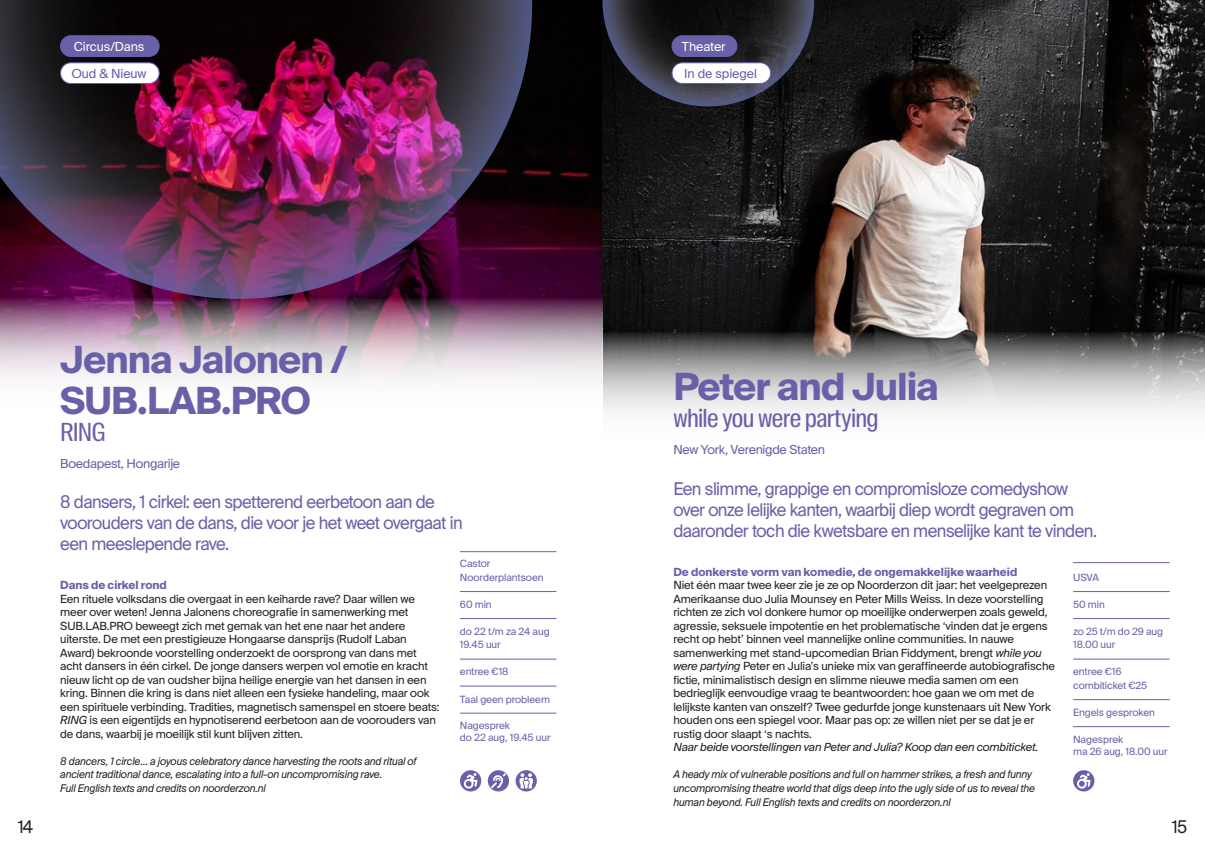
<style>
.page{position:relative;width:1205px;height:851px;background:#fff}
.page>*{position:absolute;margin:0;border:0;box-sizing:border-box;transform-origin:0 0}
.Titel_Fullpage{font:700 37.5px "Noorderzon";letter-spacing:-.025em;color:#6860a8}
.Ondertitel_Fullpage{font:condensed 25px "Noorderzon";letter-spacing:-.025em;color:#6860a8}
.Introtekst{font:17.5px/21px "Noorderzon";letter-spacing:-.035em;color:#6860a8;scale:.95 1}
.t1{font:17.5px "Noorderzon";color:#231f20;scale:.95 1}
.Afkomst{font:12.5px "Noorderzon";letter-spacing:-.02em;color:#6860a8}
.t2{font:12.5px "Noorderzon";letter-spacing:-.005em;color:#fff}
.Broodtekst{font:11.25px/13.5px "Noorderzon";letter-spacing:-.01em;color:#231f20}
.Broodtekst-2{font:italic 11.25px "Noorderzon";letter-spacing:-.01em;color:#231f20}
.Afkomst-2{font:700 11.25px "Noorderzon";color:#6860a8}
.kopje{font:700 11.25px "Noorderzon";color:#6860a8}
.cursiefengels{font:italic 10.62px/13.5px "Noorderzon";letter-spacing:-.01em;color:#231f20;scale:.95 1}
.cursief{font:italic 10.62px/13.5px "Noorderzon";letter-spacing:-.01em;color:#231f20;scale:.95 1}
.Broodtekst-3{font:10px/13.5px "Noorderzon";letter-spacing:-.005em;color:#6860a8}
.s1{font-style:italic}
</style>
<div class="page">
<img style="left:532px;top:0;width:70px;height:299px">
<img style="left:602px;top:0;width:603px;height:332px">
<img style="left:0;top:0;width:532px;height:299px">
<hr style="left:1073px;top:562px;width:96px;height:1px;background:#6860a8">
<hr style="left:1073px;top:591px;width:96px;height:1px;background:#6860a8">
<hr style="left:1073px;top:618px;width:96px;height:1px;background:#6860a8">
<hr style="left:1073px;top:658px;width:96px;height:1px;background:#6860a8">
<hr style="left:1073px;top:699px;width:96px;height:1px;background:#6860a8">
<hr style="left:1073px;top:726px;width:96px;height:1px;background:#6860a8">
<div style="left:61px;top:36px;width:98px;height:20px;background:#6860a8;border-radius:10px"></div>
<div style="left:60px;top:35px;width:99px;height:22px;border:1px solid #6860a8;border-radius:10px"></div>
<div style="left:1073px;top:770px;width:21px;height:21px;background:#6860a8;border-radius:50%"></div>
<svg style="left:1077px;top:773px;width:13px;height:15px"></svg>
<svg style="left:460px;top:770px;width:21px;height:21px"></svg>
<svg style="left:464px;top:773px;width:13px;height:15px"></svg>
<div style="left:488px;top:770px;width:21px;height:21px;background:#6860a8;border-radius:50%"></div>
<svg style="left:491px;top:773px;width:15px;height:15px"></svg>
<svg style="left:515px;top:770px;width:22px;height:21px"></svg>
<svg style="left:519px;top:773px;width:14px;height:15px"></svg>
<hr style="left:460px;top:551px;width:96px;height:1px;background:#6860a8">
<hr style="left:460px;top:591px;width:96px;height:1px;background:#6860a8">
<hr style="left:460px;top:618px;width:96px;height:1px;background:#6860a8">
<hr style="left:460px;top:658px;width:96px;height:1px;background:#6860a8">
<hr style="left:460px;top:685px;width:96px;height:1px;background:#6860a8">
<hr style="left:460px;top:712px;width:96px;height:1px;background:#6860a8">
<svg style="left:602px;top:332px;width:603px;height:81px;background:#abaaa9"></svg>
<svg style="left:602px;top:0;width:212px;height:106px;background:#25262e"></svg>
<div style="left:672px;top:36px;width:65px;height:20px;background:#6860a8;border-radius:10px"></div>
<div style="left:672px;top:35px;width:65px;height:22px;border:1px solid #6860a8;border-radius:10px"></div>
<img style="left:0;top:299px;width:602px;height:80px">
<div style="left:61px;top:63px;width:98px;height:20px;background:#fff;border-radius:10px"></div>
<div style="left:60px;top:62px;width:99px;height:22px;border:1px solid #6860a8;border-radius:10px"></div>
<div style="left:672px;top:63px;width:98px;height:20px;background:#fff;border-radius:10px"></div>
<div style="left:672px;top:62px;width:99px;height:22px;border:1px solid #6860a8;border-radius:10px"></div>
<p class="t2" style="left:74px;top:39px;width:72px">Circus/Dans</p>
<p class="t2" style="left:682px;top:39px;width:45px">Theater</p>
<p class="Afkomst" style="left:72px;top:66px;width:76px">Oud &amp; Nieuw</p>
<p class="Afkomst" style="left:684px;top:66px;width:74px">In de spiegel</p>
<p class="Titel_Fullpage" style="left:60px;top:338px;width:289px">Jenna Jalonen /</p>
<p class="Titel_Fullpage" style="left:60px;top:379px;width:252px">SUB.LAB.PRO</p>
<p class="Ondertitel_Fullpage" style="left:60px;top:417px;width:47px">RING</p>
<p class="Afkomst" style="left:60px;top:456px;width:121px">Boedapest, Hongarije</p>
<p class="Introtekst" style="left:60px;top:491px;width:425px">8 dansers, 1 cirkel: een spetterend eerbetoon aan de voorouders van de dans, die voor je het weet overgaat in een meeslepende rave.</p>
<p class="kopje" style="left:60px;top:578px;width:108px">Dans de cirkel rond</p>
<p class="Broodtekst" style="left:60px;top:592px;width:356px">Een rituele volksdans die overgaat in een keiharde rave? Daar willen we meer over weten! Jenna Jalonens choreografie in samenwerking met</p>
<p class="Broodtekst" style="left:60px;top:619px;width:381px">SUB.LAB.PRO beweegt zich met gemak van het ene naar het andere uiterste. De met een prestigieuze Hongaarse dansprijs (Rudolf Laban Award) bekroonde voorstelling onderzoekt de oorsprong van dans met acht dansers in één cirkel. De jonge dansers werpen vol emotie en kracht nieuw licht op de van oudsher bijna heilige energie van het dansen in een kring. Binnen die kring is dans niet alleen een fysieke handeling, maar ook een spirituele verbinding. Tradities, magnetisch samenspel en stoere beats:<br><span class="s1">RING</span> is een eigentijds en hypnotiserend eerbetoon aan de voorouders van de dans, waarbij je moeilijk stil kunt blijven zitten.</p>
<p class="cursief" style="left:60px;top:754px;width:377px">8 dancers, 1 circle… a joyous celebratory dance harvesting the roots and ritual of ancient traditional dance, escalating into a full-on uncompromising rave.</p>
<p class="cursief" style="left:60px;top:781px;width:218px">Full English texts and credits on noorderzon.nl</p>
<p class="Broodtekst-3" style="left:460px;top:557px;width:85px">Castor<br>Noorderplantsoen</p>
<p class="Broodtekst-3" style="left:460px;top:597px;width:33px">60 min</p>
<p class="Broodtekst-3" style="left:460px;top:624px;width:91px">do 22 t/m za 24 aug</p>
<p class="Broodtekst-3" style="left:460px;top:638px;width:42px">19.45 uur</p>
<p class="Broodtekst-3" style="left:460px;top:665px;width:50px">entree €18</p>
<p class="Broodtekst-3" style="left:460px;top:692px;width:92px">Taal geen probleem</p>
<p class="Broodtekst-3" style="left:460px;top:719px;width:51px">Nagesprek</p>
<p class="Broodtekst-3" style="left:460px;top:731px;width:92px">do 22 aug, 19.45 uur</p>
<p class="Titel_Fullpage" style="left:673px;top:365px;width:267px">Peter and Julia</p>
<p class="Ondertitel_Fullpage" style="left:673px;top:404px;width:207px">while you were partying</p>
<p class="Afkomst" style="left:673px;top:442px;width:153px">New York, Verenigde Staten</p>
<p class="Introtekst" style="left:673px;top:478px;width:447px">Een slimme, grappige en compromisloze comedyshow over onze lelijke kanten, waarbij diep wordt gegraven om daaronder toch die kwetsbare en menselijke kant te vinden.</p>
<p class="Afkomst-2" style="left:673px;top:565px;width:345px">De donkerste vorm van komedie, de ongemakkelijke waarheid</p>
<p class="Broodtekst" style="left:673px;top:578px;width:383px">Niet één maar twee keer zie je ze op Noorderzon dit jaar: het veelgeprezen Amerikaanse duo Julia Mounsey en Peter Mills Weiss. In deze voorstelling richten ze zich vol donkere humor op moeilijke onderwerpen zoals geweld, agressie, seksuele impotentie en het problematische ‘vinden dat je ergens recht op hebt’ binnen veel mannelijke online communities. In nauwe samenwerking met stand-upcomedian Brian Fiddyment, brengt <span class="s1">while you were partying</span> Peter en Julia’s unieke mix van geraffineerde autobiografische fictie, minimalistisch design en slimme nieuwe media samen om een bedrieglijk eenvoudige vraag te beantwoorden: hoe gaan we om met de lelijkste kanten van onszelf? Twee gedurfde jonge kunstenaars uit New York houden ons een spiegel voor. Maar pas op: ze willen niet per se dat je er rustig door slaapt ‘s nachts.</p>
<p class="Broodtekst-2" style="left:673px;top:740px;width:367px">Naar beide voorstellingen van Peter and Julia? Koop dan een combiticket.</p>
<p class="cursiefengels" style="left:673px;top:767px;width:382px">A heady mix of vulnerable positions and full on hammer strikes, a fresh and funny uncompromising theatre world that digs deep into the ugly side of us to reveal the human beyond. Full English texts and credits on noorderzon.nl</p>
<p class="Broodtekst-3" style="left:1073px;top:570px;width:27px">USVA</p>
<p class="Broodtekst-3" style="left:1073px;top:597px;width:33px">50 min</p>
<p class="Broodtekst-3" style="left:1073px;top:624px;width:91px">zo 25 t/m do 29 aug</p>
<p class="Broodtekst-3" style="left:1073px;top:638px;width:44px">18.00 uur</p>
<p class="Broodtekst-3" style="left:1073px;top:665px;width:50px">entree €16</p>
<p class="Broodtekst-3" style="left:1073px;top:678px;width:76px">combiticket €25</p>
<p class="Broodtekst-3" style="left:1073px;top:705px;width:83px">Engels gesproken</p>
<p class="Broodtekst-3" style="left:1073px;top:732px;width:51px">Nagesprek</p>
<p class="Broodtekst-3" style="left:1073px;top:744px;width:96px">ma 26 aug, 18.00 uur</p>
<h3 class="t1" style="left:18px;top:816px;width:18px">14</h3>
<h3 class="t1" style="left:1172px;top:816px;width:18px">15</h3>
</div>
